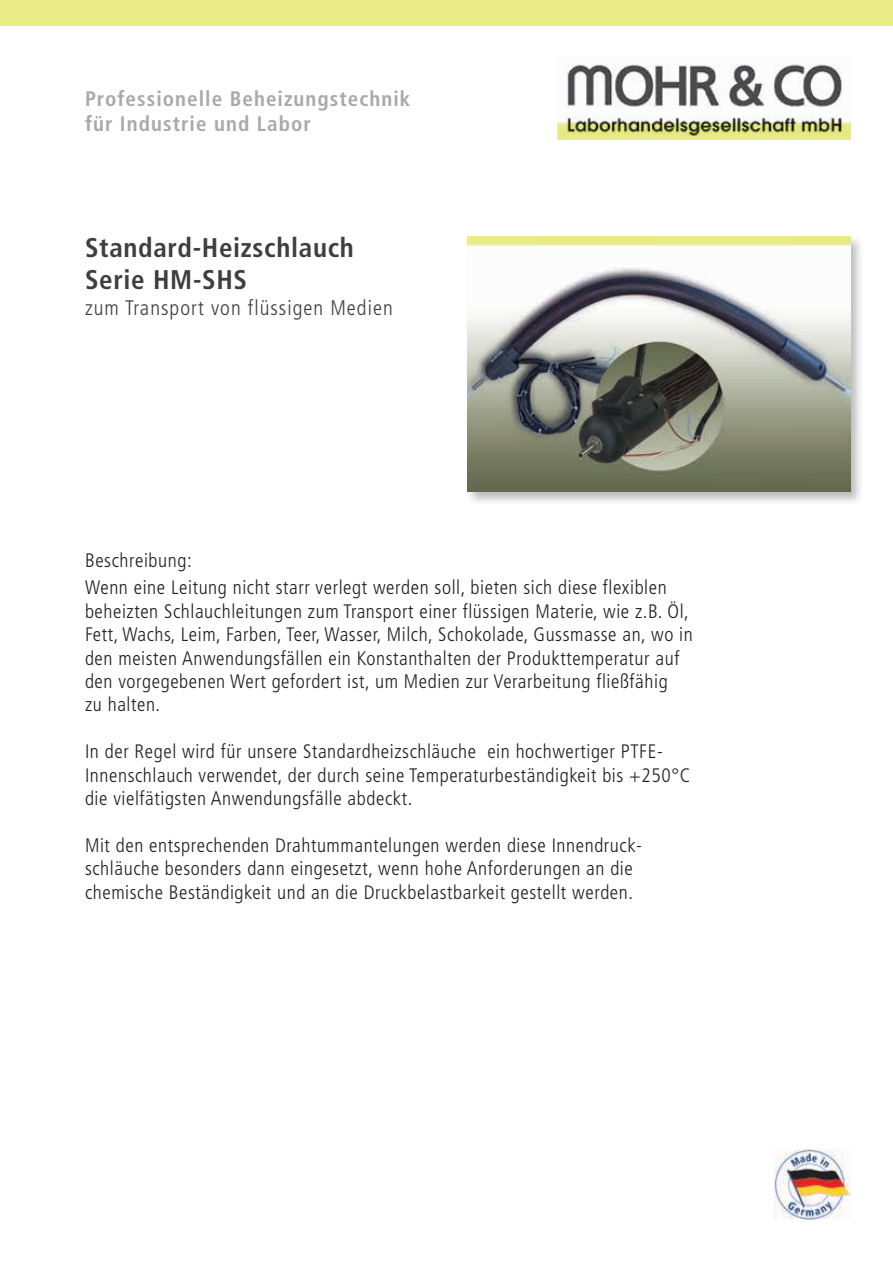
<style>
.page{position:relative;width:893px;height:1263px;background:#fff}
.page>*{position:absolute;margin:0;border:0;box-sizing:border-box;transform-origin:0 0}
.t1{font:700 condensed 27px/32.4px "Frutiger";letter-spacing:.025em;color:#3e3e3f}
.t2{font:700 condensed 21px/25.2px "Frutiger";letter-spacing:.05em;color:#a8a9ad}
.t3{font:300 condensed 21px "Frutiger";letter-spacing:.05em;color:#3e3e3f}
.t4{font:300 condensed 19.5px/23.4px "Frutiger";letter-spacing:.03em;color:#231f20}
</style>
<div class="page">
<img style="left:774px;top:1149px;width:76px;height:70px">
<img style="left:557px;top:64px;width:293px;height:76px">
<div style="left:0;top:0;width:893px;height:25px;background:#e9eb86"></div>
<div style="left:465px;top:234px;width:400px;height:272px;background:#231f20;opacity:.3"></div>
<img style="left:468px;top:237px;width:382px;height:255px">
<p class="t2" style="left:85px;top:86px;width:327px">Professionelle Beheizungstechnik für Industrie und Labor</p>
<h1 class="t1" style="left:85px;top:231px;width:270px">Standard-Heizschlauch<br>Serie HM-SHS</h1>
<p class="t3" style="left:85px;top:295px;width:309px">zum Transport von flüssigen Medien</p>
<p class="t4" style="left:85px;top:547px;width:583px;line-height:27px">Beschreibung:<br>Wenn eine Leitung nicht starr verlegt werden soll, bieten sich diese flexiblen</p>
<p class="t4" style="left:85px;top:600px;width:609px">beheizten Schlauchleitungen zum Transport einer flüssigen Materie, wie z.B. Öl, Fett, Wachs, Leim, Farben, Teer, Wasser, Milch, Schokolade, Gussmasse an, wo in den meisten Anwendungsfällen ein Konstanthalten der Produkttemperatur auf den vorgegebenen Wert gefordert ist, um Medien zur Verarbeitung fließfähig<br>zu halten.</p>
<p class="t4" style="left:85px;top:740px;width:607px">In der Regel wird für unsere Standardheizschläuche ein hochwertiger PTFE-<br>Innenschlauch verwendet, der durch seine Temperaturbeständigkeit bis +250°C die vielfätigsten Anwendungsfälle abdeckt.</p>
<p class="t4" style="left:85px;top:834px;width:558px">Mit den entsprechenden Drahtummantelungen werden diese Innendruck&shy;schläuche besonders dann eingesetzt, wenn hohe Anforderungen an die chemische Beständigkeit und an die Druckbelastbarkeit gestellt werden.</p>
</div>
